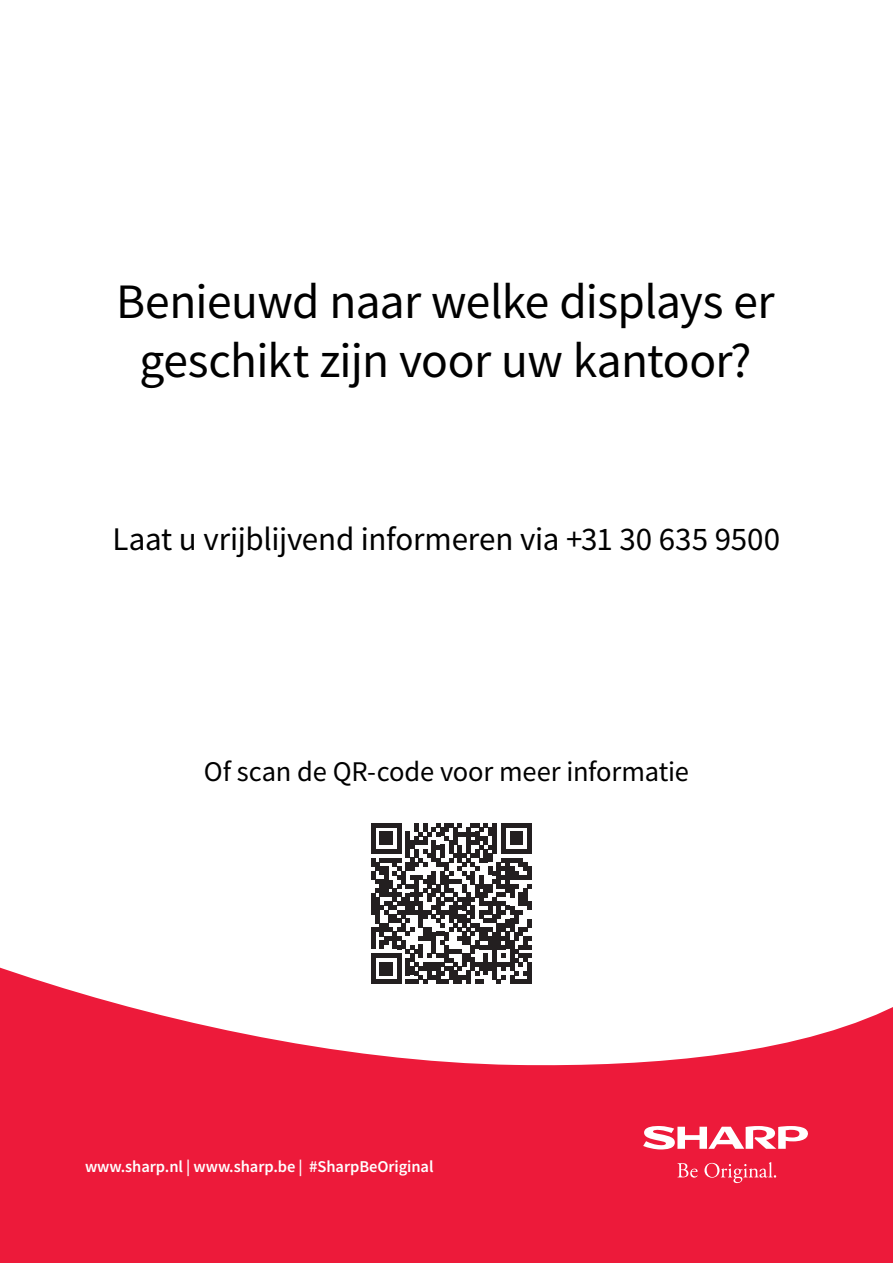
<style>
.page{position:relative;width:893px;height:1263px;background:#fff}
.page>*{position:absolute;margin:0;border:0;box-sizing:border-box;transform-origin:0 0}
.t1{font:49.5px/59.4px "Source Sans Pro";letter-spacing:-.015em;color:#000;text-align:center}
.t2{font:33px "Source Sans Pro";letter-spacing:-.005em;color:#000}
.t3{font:28.5px "Source Sans Pro";letter-spacing:-.005em;color:#000}
.t4{font:600 16.5px "Source Sans Pro";letter-spacing:-.005em;color:#fff}
</style>
<div class="page">
<svg style="left:0;top:963px;width:893px;height:300px;fill:#ed1a3a"></svg>
<svg style="left:371px;top:823px;width:160px;height:161px"></svg>
<hr style="left:527px;top:962px;width:4px;height:22px;background:#231f20">
<svg style="left:677px;top:1163px;width:21px;height:14px"></svg>
<svg style="left:704px;top:1162px;width:72px;height:21px;background:#f0425c"></svg>
<svg style="left:643px;top:1126px;width:166px;height:23px"></svg>
<p class="t1" style="left:116px;top:271px;width:660px">Benieuwd naar welke displays er geschikt zijn voor uw kantoor?</p>
<p class="t2" style="left:113px;top:518px;width:669px">Laat u vrijblijvend informeren via +31 30 635 9500</p>
<p class="t3" style="left:204px;top:754px;width:487px">Of scan de QR-code voor meer informatie</p>
<p class="t4" style="left:85px;top:1155px;width:350px">www.sharp.nl | www.sharp.be | #SharpBeOriginal</p>
</div>
